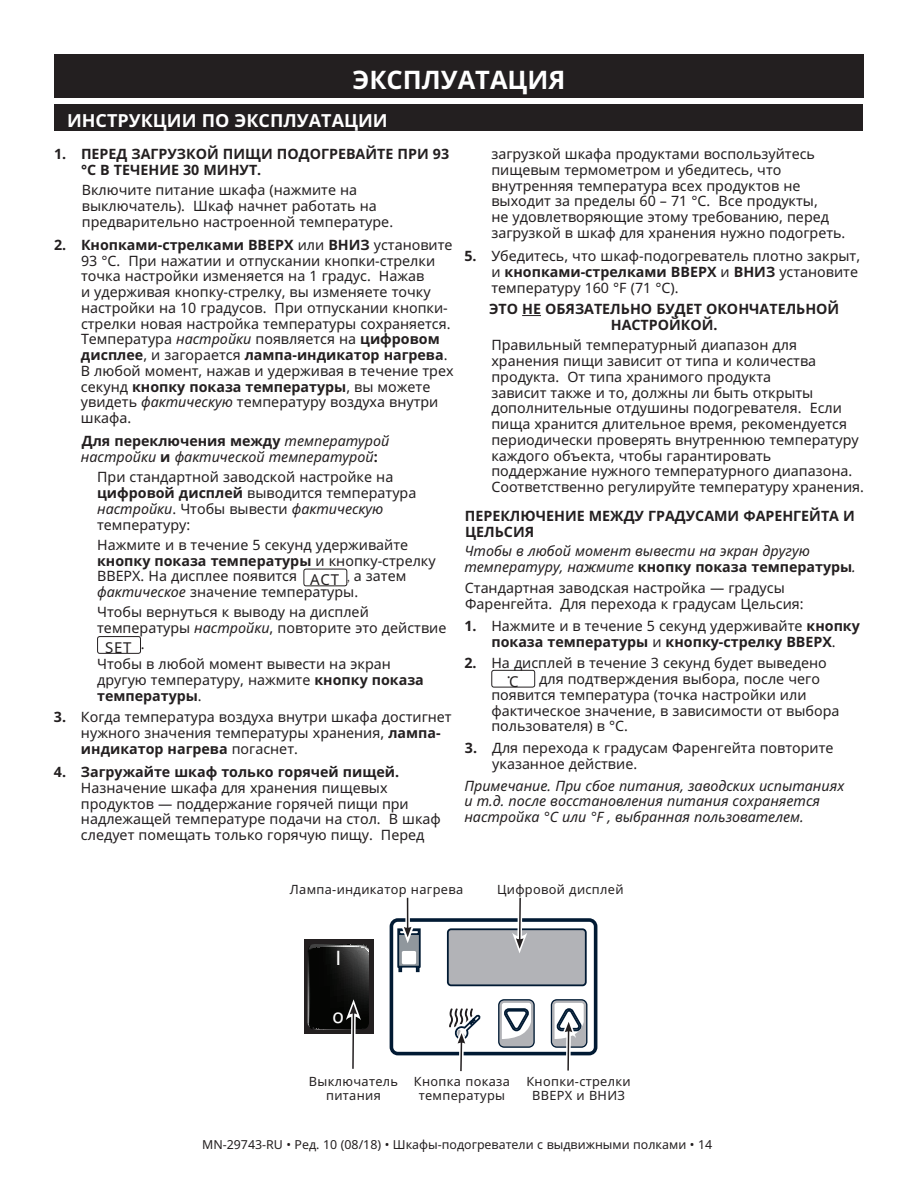
<style>
.page{position:relative;width:918px;height:1188px;background:#fff}
.page>*{position:absolute;margin:0;border:0;box-sizing:border-box;transform-origin:0 0}
.t1{font:700 25.5px "Noto Sans UI";color:#fff}
.t2{font:19.8px "Helvetica";color:#fff}
.t3{font:700 18px "Noto Sans UI";color:#fff}
.t4{font:15px "Noto Sans UI";color:#231f20}
.t5{font:14.25px/15.8px "Noto Sans UI";color:#231f20}
.t6{font:italic 14.25px/15.8px "Noto Sans UI";color:#231f20}
.t7{font:700 14.25px/15.8px "Noto Sans UI";color:#231f20}
.t8{font:12.75px/14.2px "Noto Sans UI";letter-spacing:.025em;color:#231f20;text-align:center}
.t9{font:12.3px "Noto Sans UI";color:#231f20}
.s1{font-weight:700}
.s2{font-style:italic}
.s3{font-weight:700;font-style:normal}
.s4{font-size:15px}
.s5{font-family:"Source Sans Pro";font-size:10.5px}
.s6{font-weight:400}
</style>
<div class="page">
<div style="left:304px;top:569px;width:43px;height:17px;border:1px solid #231f20;border-radius:2px"></div>
<div style="left:97px;top:636px;width:44px;height:18px;border:1px solid #231f20;border-radius:2px"></div>
<svg style="left:522px;top:315px;width:19px;height:1px"></svg>
<div style="left:491px;top:670px;width:44px;height:17px;border:1px solid #231f20;border-radius:2px"></div>
<div style="left:54px;top:54px;width:810px;height:43px;background:#231f20"></div>
<div style="left:55px;top:104px;width:808px;height:27px;background:#231f20"></div>
<div style="left:304px;top:939px;width:68px;height:95px;background:#231f20"></div>
<svg style="left:389px;top:897px;width:208px;height:175px"></svg>
<svg style="left:308px;top:944px;width:61px;height:125px"></svg>
<h1 class="t1" style="left:352px;top:62px;width:215px">ЭКСПЛУАТАЦИЯ</h1>
<p class="t3" style="left:67px;top:108px;width:322px">ИНСТРУКЦИИ ПО ЭКСПЛУАТАЦИИ</p>
<p class="t7" style="left:81px;top:146px;width:370px;text-indent:-27px">1. ПЕРЕД ЗАГРУЗКОЙ ПИЩИ ПОДОГРЕВАЙТЕ ПРИ 93 °C В ТЕЧЕНИЕ 30 МИНУТ.</p>
<p class="t5" style="left:82px;top:182px;width:311px">Включите питание шкафа (нажмите на выключатель). Шкаф начнет работать на предварительно настроенной температуре.</p>
<p class="t5" style="left:81px;top:237px;width:374px;text-indent:-27px"><span class="s1">2. Кнопками-стрелками ВВЕРХ</span> или <span class="s1">ВНИЗ</span> установите 93 °C. При нажатии и отпускании кнопки-стрелки точка настройки изменяется на 1 градус. Нажав<br>и удерживая кнопку-стрелку, вы изменяете точку настройки на 10 градусов. При отпускании кнопки&shy;стрелки новая настройка температуры сохраняется.<br>Температура <span class="s2">настройки</span> появляется на <span class="s1">цифровом дисплее</span>, и загорается <span class="s1">лампа-индикатор нагрева</span>.<br>В любой момент, нажав и удерживая в течение трех секунд <span class="s1">кнопку показа температуры</span>, вы можете увидеть <span class="s2">фактическую</span> температуру воздуха внутри шкафа.</p>
<p class="t6" style="left:81px;top:433px;width:310px"><span class="s3">Для переключения между</span> температурой настройки <span class="s3">и</span> фактической температурой<span class="s3">:</span></p>
<p class="t5" style="left:97px;top:469px;width:321px">При стандартной заводской настройке на <span class="s1">цифровой дисплей</span> выводится температура <span class="s2">настройки</span>. Чтобы вывести <span class="s2">фактическую </span>температуру:</p>
<p class="t5" style="left:97px;top:537px;width:340px">Нажмите и в течение 5 секунд удерживайте <span class="s1">кнопку показа температуры</span> и кнопку-стрелку ВВЕРХ. На дисплее появится <span class="s4">ACT</span> <span class="s5">,</span> а затем <span class="s2">фактическое</span> значение температуры.</p>
<p class="t5" style="left:97px;top:604px;width:351px">Чтобы вернуться к выводу на дисплей температуры <span class="s2">настройки</span>, повторите это действие</p>
<p class="t4" style="left:105px;top:637px;width:39px">SET <sup>.</sup></p>
<p class="t5" style="left:97px;top:656px;width:328px">Чтобы в любой момент вывести на экран другую температуру, нажмите <span class="s1">кнопку показа температуры</span>.</p>
<p class="t5" style="left:81px;top:709px;width:372px;text-indent:-27px"><span class="s1">3.</span> Когда температура воздуха внутри шкафа достигнет нужного значения температуры хранения, <span class="s1">лампа&shy;индикатор нагрева</span> погаснет.</p>
<p class="t7" style="left:54px;top:764px;width:347px">4. Загружайте шкаф только горячей пищей.</p>
<p class="t5" style="left:81px;top:780px;width:361px">Назначение шкафа для хранения пищевых продуктов — поддержание горячей пищи при надлежащей температуре подачи на стол. В шкаф следует помещать только горячую пищу. Перед</p>
<p class="t5" style="left:491px;top:146px;width:354px">загрузкой шкафа продуктами воспользуйтесь пищевым термометром и убедитесь, что внутренняя температура всех продуктов не выходит за пределы 60 – 71 °C. Все продукты,<br>не удовлетворяющие этому требованию, перед загрузкой в шкаф для хранения нужно подогреть.</p>
<p class="t5" style="left:491px;top:248px;width:370px;text-indent:-27px"><span class="s1">5.</span> Убедитесь, что шкаф-подогреватель плотно закрыт, и <span class="s1">кнопками-стрелками ВВЕРХ</span> и <span class="s1">ВНИЗ</span> установите температуру 160 °F (71 °C).</p>
<p class="t7" style="left:489px;top:301px;width:352px;text-align:center">ЭТО НЕ ОБЯЗАТЕЛЬНО БУДЕТ ОКОНЧАТЕЛЬНОЙ<br>НАСТРОЙКОЙ.</p>
<p class="t5" style="left:491px;top:337px;width:372px">Правильный температурный диапазон для хранения пищи зависит от типа и количества продукта. От типа хранимого продукта<br>зависит также и то, должны ли быть открыты дополнительные отдушины подогревателя. Если пища хранится длительное время, рекомендуется периодически проверять внутреннюю температуру каждого объекта, чтобы гарантировать поддержание нужного температурного диапазона.<br>Соответственно регулируйте температуру хранения.</p>
<p class="t7" style="left:465px;top:508px;width:392px">ПЕРЕКЛЮЧЕНИЕ МЕЖДУ ГРАДУСАМИ ФАРЕНГЕЙТА И<br>ЦЕЛЬСИЯ</p>
<p class="t6" style="left:464px;top:543px;width:393px">Чтобы в любой момент вывести на экран другую температуру, нажмите <span class="s3">кнопку показа температуры</span>.</p>
<p class="t5" style="left:465px;top:580px;width:340px">Стандартная заводская настройка — градусы<br>Фаренгейта. Для перехода к градусам Цельсия:</p>
<p class="t7" style="left:464px;top:618px;width:397px;text-align:center">1. <span class="s6">Нажмите и в течение 5 секунд удерживайте</span> кнопку показа температуры <span class="s6">и</span> кнопку-стрелку ВВЕРХ<span class="s6">.</span></p>
<p class="t5" style="left:464px;top:655px;width:364px"><span class="s1">2.</span> На дисплей в течение 3 секунд будет выведено</p>
<p class="t4" style="left:507px;top:662px;width:3px">.</p>
<p class="t4" style="left:509px;top:671px;width:11px">C</p>
<p class="t5" style="left:491px;top:671px;width:350px;text-indent:48px">для подтверждения выбора, после чего появится температура (точка настройки или фактическое значение, в зависимости от выбора пользователя) в °C.</p>
<p class="t5" style="left:492px;top:740px;width:343px;text-indent:-27px"><span class="s1">3.</span> Для перехода к градусам Фаренгейта повторите указанное действие.</p>
<p class="t6" style="left:464px;top:777px;width:381px">Примечание. При сбое питания, заводских испытаниях и т.д. после восстановления питания сохраняется настройка °C или °F , выбранная пользователем.</p>
<p class="t8" style="left:290px;top:882px;width:175px">Лампа-индикатор нагрева</p>
<h2 class="t2" style="left:336px;top:943px;width:7px">I</h2>
<h2 class="t2" style="left:333px;top:1001px;width:13px">o</h2>
<p class="t8" style="left:497px;top:882px;width:128px">Цифровой дисплей</p>
<p class="t8" style="left:309px;top:1074px;width:91px">Выключатель питания</p>
<p class="t8" style="left:414px;top:1074px;width:98px">Кнопка показа температуры</p>
<p class="t8" style="left:526px;top:1074px;width:106px">Кнопки-стрелки<br>ВВЕРХ и ВНИЗ</p>
<p class="t9" style="left:202px;top:1136px;width:511px">MN-29743-RU • Ред. 10 (08/18) • Шкафы-подогреватели с выдвижными полками • 14</p>
</div>
